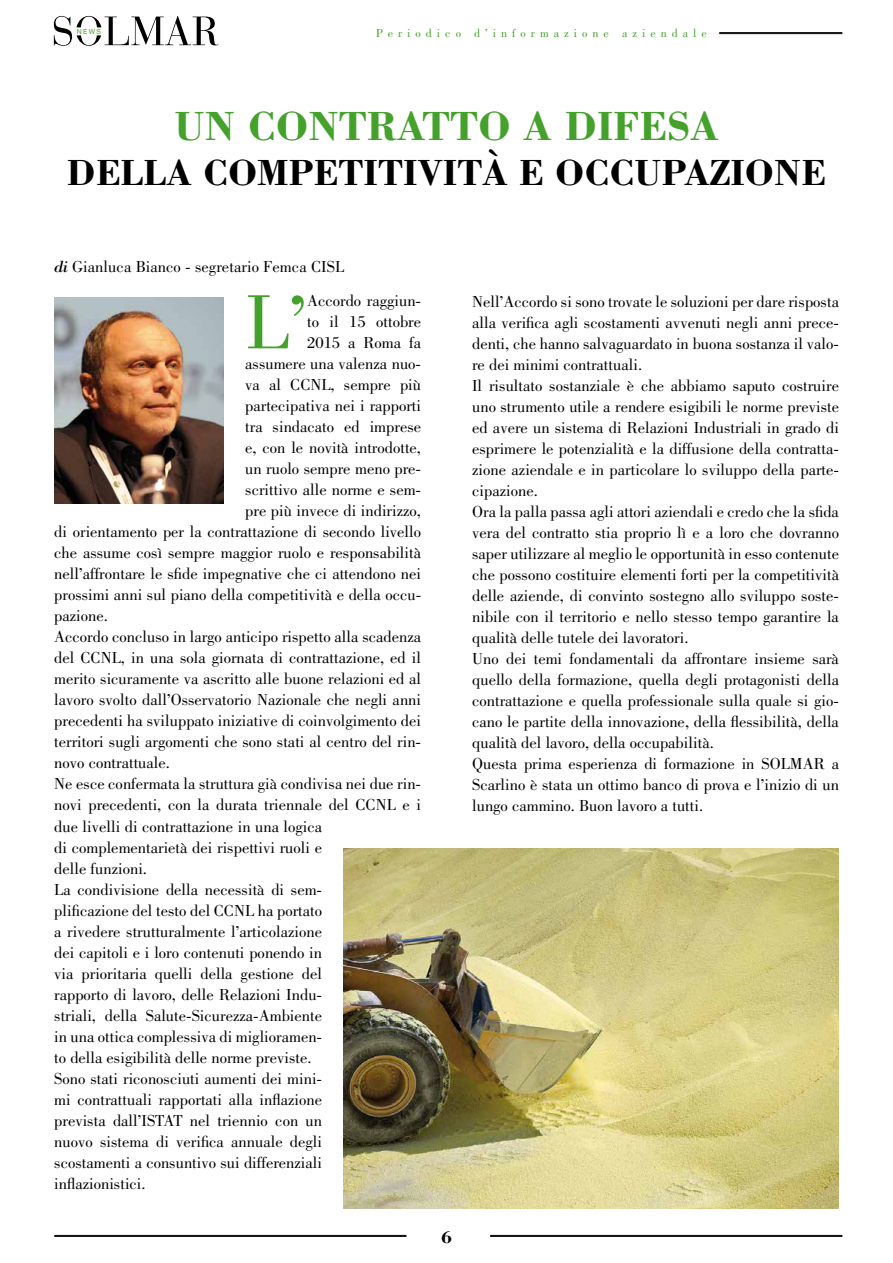
<style>
.page{position:relative;width:893px;height:1263px;background:#fff}
.page>*{position:absolute;margin:0;border:0;box-sizing:border-box;transform-origin:0 0}
.t1{font:79.35px "Bodoni";color:#44a12b}
.t2{font:700 42px "Bodoni";color:#44a12b}
.t3{font:700 37.5px "Bodoni";color:#000}
.t4{font:700 18px "Bodoni";color:#000}
.t5{font:16.5px/21px "Bodoni";color:#000}
.t6{font:12px "Bodoni";letter-spacing:.42em;color:#44a12b}
.t7{font:6.9px "Helvetica Neue";color:#44a12b}
.s1{font-style:italic}
</style>
<div class="page">
<hr style="left:719px;top:33px;width:123px;height:1px;background:#000">
<hr style="left:719px;top:32px;width:123px;height:1px;background:#000">
<hr style="left:54px;top:1236px;width:352px;height:1px;background:#000">
<hr style="left:54px;top:1235px;width:352px;height:1px;background:#000">
<hr style="left:490px;top:1236px;width:352px;height:1px;background:#000">
<hr style="left:490px;top:1235px;width:352px;height:1px;background:#000">
<svg style="left:54px;top:16px;width:164px;height:30px"></svg>
<img style="left:54px;top:297px;width:170px;height:207px">
<img style="left:343px;top:848px;width:496px;height:361px">
<p class="t7" style="left:77px;top:27px;width:26px">NEWS</p>
<p class="t6" style="left:376px;top:26px;width:332px">Periodico d’informazione aziendale</p>
<h2 class="t2" style="left:174px;top:99px;width:104px">UN CONTRATTO</h2>
<h2 class="t2" style="left:524px;top:99px;width:68px">A DIFESA</h2>
<h3 class="t3" style="left:67px;top:149px;width:26px">DELLA</h3>
<h3 class="t3" style="left:203px;top:149px;width:25px">COMPETITIVITÀ</h3>
<h3 class="t3" style="left:519px;top:149px;width:62px">E OCCUPAZIONE</h3>
<p class="t5" style="left:54px;top:256px;width:292px"><span class="s1">di</span> Gianluca Bianco - segretario Femca CISL</p>
<h1 class="t1" style="left:245px;top:278px;width:63px">L’</h1>
<p class="t5" style="left:307px;top:290px;width:115px">Accordo raggiun-</p>
<p class="t5" style="left:307px;top:311px;width:115px">to il 15 ottobre</p>
<p class="t5" style="left:307px;top:332px;width:115px">2015 a Roma fa</p>
<p class="t5" style="left:245px;top:353px;width:177px">assumere una valenza nuo-</p>
<p class="t5" style="left:245px;top:374px;width:177px">va al CCNL, sempre più</p>
<p class="t5" style="left:245px;top:395px;width:177px">partecipativa nei i rapporti</p>
<p class="t5" style="left:245px;top:416px;width:177px">tra sindacato ed imprese</p>
<p class="t5" style="left:245px;top:437px;width:177px">e, con le novità introdotte,</p>
<p class="t5" style="left:245px;top:458px;width:177px">un ruolo sempre meno pre-</p>
<p class="t5" style="left:245px;top:479px;width:177px">scrittivo alle norme e sem-</p>
<p class="t5" style="left:245px;top:500px;width:177px">pre più invece di indirizzo,</p>
<p class="t5" style="left:54px;top:521px;width:368px">di orientamento per la contrattazione di secondo livello</p>
<p class="t5" style="left:54px;top:542px;width:368px">che assume così sempre maggior ruolo e responsabilità</p>
<p class="t5" style="left:54px;top:563px;width:368px">nell’affrontare le sfide impegnative che ci attendono nei</p>
<p class="t5" style="left:54px;top:584px;width:368px">prossimi anni sul piano della competitività e della occu-</p>
<p class="t5" style="left:54px;top:605px;width:55px">pazione.</p>
<p class="t5" style="left:54px;top:626px;width:368px">Accordo concluso in largo anticipo rispetto alla scadenza</p>
<p class="t5" style="left:54px;top:647px;width:368px">del CCNL, in una sola giornata di contrattazione, ed il</p>
<p class="t5" style="left:54px;top:668px;width:368px">merito sicuramente va ascritto alle buone relazioni ed al</p>
<p class="t5" style="left:54px;top:689px;width:368px">lavoro svolto dall’Osservatorio Nazionale che negli anni</p>
<p class="t5" style="left:54px;top:710px;width:368px">precedenti ha sviluppato iniziative di coinvolgimento dei</p>
<p class="t5" style="left:54px;top:731px;width:368px">territori sugli argomenti che sono stati al centro del rin-</p>
<p class="t5" style="left:54px;top:752px;width:117px">novo contrattuale.</p>
<p class="t5" style="left:54px;top:773px;width:368px">Ne esce confermata la struttura già condivisa nei due rin-</p>
<p class="t5" style="left:54px;top:794px;width:368px">novi precedenti, con la durata triennale del CCNL e i</p>
<p class="t5" style="left:54px;top:815px;width:269px">due livelli di contrattazione in una logica</p>
<p class="t5" style="left:54px;top:836px;width:269px">di complementarietà dei rispettivi ruoli e</p>
<p class="t5" style="left:54px;top:857px;width:94px">delle funzioni.</p>
<p class="t5" style="left:54px;top:878px;width:269px">La condivisione della necessità di sem-</p>
<p class="t5" style="left:54px;top:899px;width:269px">plificazione del testo del CCNL ha portato</p>
<p class="t5" style="left:54px;top:920px;width:269px">a rivedere strutturalmente l’articolazione</p>
<p class="t5" style="left:54px;top:941px;width:269px">dei capitoli e i loro contenuti ponendo in</p>
<p class="t5" style="left:54px;top:962px;width:269px">via prioritaria quelli della gestione del</p>
<p class="t5" style="left:54px;top:983px;width:269px">rapporto di lavoro, delle Relazioni Indu-</p>
<p class="t5" style="left:54px;top:1004px;width:269px">striali, della Salute-Sicurezza-Ambiente</p>
<p class="t5" style="left:54px;top:1026px;width:269px">in una ottica complessiva di miglioramen-</p>
<p class="t5" style="left:54px;top:1047px;width:259px">to della esigibilità delle norme previste.</p>
<p class="t5" style="left:54px;top:1068px;width:269px">Sono stati riconosciuti aumenti dei mini-</p>
<p class="t5" style="left:54px;top:1089px;width:269px">mi contrattuali rapportati alla inflazione</p>
<p class="t5" style="left:54px;top:1110px;width:269px">prevista dall’ISTAT nel triennio con un</p>
<p class="t5" style="left:54px;top:1131px;width:269px">nuovo sistema di verifica annuale degli</p>
<p class="t5" style="left:54px;top:1152px;width:269px">scostamenti a consuntivo sui differenziali</p>
<p class="t5" style="left:54px;top:1173px;width:93px">inflazionistici.</p>
<p class="t4" style="left:441px;top:1226px;width:12px">6</p>
<p class="t5" style="left:472px;top:291px;width:368px">Nell’Accordo si sono trovate le soluzioni per dare risposta alla verifica agli scostamenti avvenuti negli anni prece&shy;denti, che hanno salvaguardato in buona sostanza il valo&shy;re dei minimi contrattuali.<br>Il risultato sostanziale è che abbiamo saputo costruire uno strumento utile a rendere esigibili le norme previste ed avere un sistema di Relazioni Industriali in grado di esprimere le potenzialità e la diffusione della contratta&shy;zione aziendale e in particolare lo sviluppo della parte&shy;cipazione.<br>Ora la palla passa agli attori aziendali e credo che la sfida vera del contratto stia proprio lì e a loro che dovranno saper utilizzare al meglio le opportunità in esso contenute che possono costituire elementi forti per la competitività delle aziende, di convinto sostegno allo sviluppo soste&shy;nibile con il territorio e nello stesso tempo garantire la qualità delle tutele dei lavoratori.<br>Uno dei temi fondamentali da affrontare insieme sarà quello della formazione, quella degli protagonisti della contrattazione e quella professionale sulla quale si gio&shy;cano le partite della innovazione, della flessibilità, della qualità del lavoro, della occupabilità.<br>Questa prima esperienza di formazione in SOLMAR a Scarlino è stata un ottimo banco di prova e l’inizio di un lungo cammino. Buon lavoro a tutti.</p>
</div>
